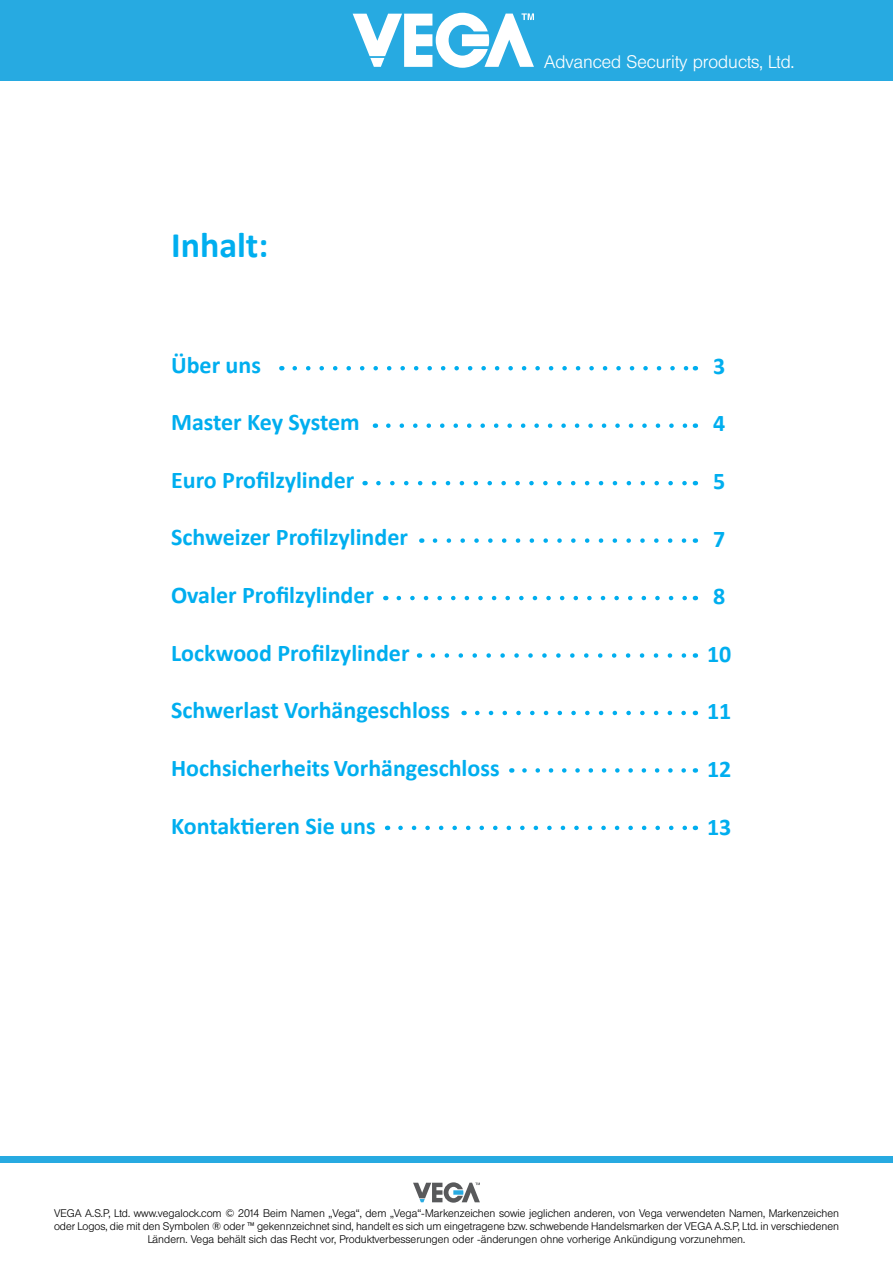
<style>
.page{position:relative;width:893px;height:1263px;background:#fff}
.page>*{position:absolute;margin:0;border:0;box-sizing:border-box;transform-origin:0 0}
.t1{font:700 36px "Calibri";color:#00aeef}
.t2{font:700 24px "Calibri";color:#00aeef}
.t3{font:300 18px "Helvetica BQ";color:#fff}
.t4{font:300 10.95px/13.2px "Helvetica BQ";color:#000;text-align:center}
</style>
<div class="page">
<svg style="left:413px;top:1182px;width:67px;height:21px"></svg>
<div style="left:0;top:1156px;width:893px;height:6px;background:#27aae1"></div>
<div style="left:0;top:0;width:893px;height:80px;background:#27aae1"></div>
<svg style="left:353px;top:13px;width:181px;height:55px"></svg>
<svg style="left:295px;top:366px;width:393px;height:4px"></svg>
<svg style="left:388px;top:423px;width:300px;height:5px"></svg>
<svg style="left:378px;top:481px;width:309px;height:4px"></svg>
<svg style="left:435px;top:538px;width:252px;height:5px"></svg>
<svg style="left:399px;top:596px;width:288px;height:4px"></svg>
<svg style="left:433px;top:653px;width:254px;height:5px"></svg>
<svg style="left:477px;top:711px;width:209px;height:4px"></svg>
<svg style="left:524px;top:768px;width:162px;height:5px"></svg>
<svg style="left:400px;top:826px;width:287px;height:4px"></svg>
<h3 class="t3" style="left:544px;top:51px;width:251px">Advanced Security products, Ltd.</h3>
<h1 class="t1" style="left:171px;top:220px;width:99px">Inhalt:</h1>
<h2 class="t2" style="left:171px;top:348px;width:91px">Über uns</h2>
<h2 class="t2" style="left:171px;top:405px;width:190px">Master Key System</h2>
<h2 class="t2" style="left:171px;top:463px;width:185px">Euro Profilzylinder</h2>
<h2 class="t2" style="left:171px;top:520px;width:238px">Schweizer Profilzylinder</h2>
<h2 class="t2" style="left:171px;top:578px;width:205px">Ovaler Profilzylinder</h2>
<h2 class="t2" style="left:171px;top:636px;width:240px">Lockwood Profilzylinder</h2>
<h2 class="t2" style="left:171px;top:693px;width:280px">Schwerlast Vorhängeschloss</h2>
<h2 class="t2" style="left:171px;top:751px;width:330px">Hochsicherheits Vorhängeschloss</h2>
<h2 class="t2" style="left:171px;top:808px;width:206px">Kontaktieren Sie uns</h2>
<h2 class="t2" style="left:713px;top:349px;width:14px">3</h2>
<h2 class="t2" style="left:713px;top:406px;width:14px">4</h2>
<h2 class="t2" style="left:713px;top:464px;width:14px">5</h2>
<h2 class="t2" style="left:713px;top:522px;width:14px">7</h2>
<h2 class="t2" style="left:713px;top:579px;width:14px">8</h2>
<h2 class="t2" style="left:707px;top:637px;width:26px">10</h2>
<h2 class="t2" style="left:707px;top:694px;width:26px">11</h2>
<h2 class="t2" style="left:707px;top:752px;width:26px">12</h2>
<h2 class="t2" style="left:707px;top:810px;width:26px">13</h2>
<p class="t4" style="left:54px;top:1206px;width:786px">VEGA A.S.P, Ltd. www.vegalock.com © 2014 Beim Namen „Vega“, dem „Vega“-Markenzeichen sowie jeglichen anderen, von Vega verwendeten Namen, Markenzeichen oder Logos, die mit den Symbolen ® oder ™ gekennzeichnet sind, handelt es sich um eingetragene bzw. schwebende Handelsmarken der VEGA A.S.P, Ltd. in verschiedenen<br>Ländern. Vega behält sich das Recht vor, Produktverbesserungen oder -änderungen ohne vorherige Ankündigung vorzunehmen.</p>
</div>
